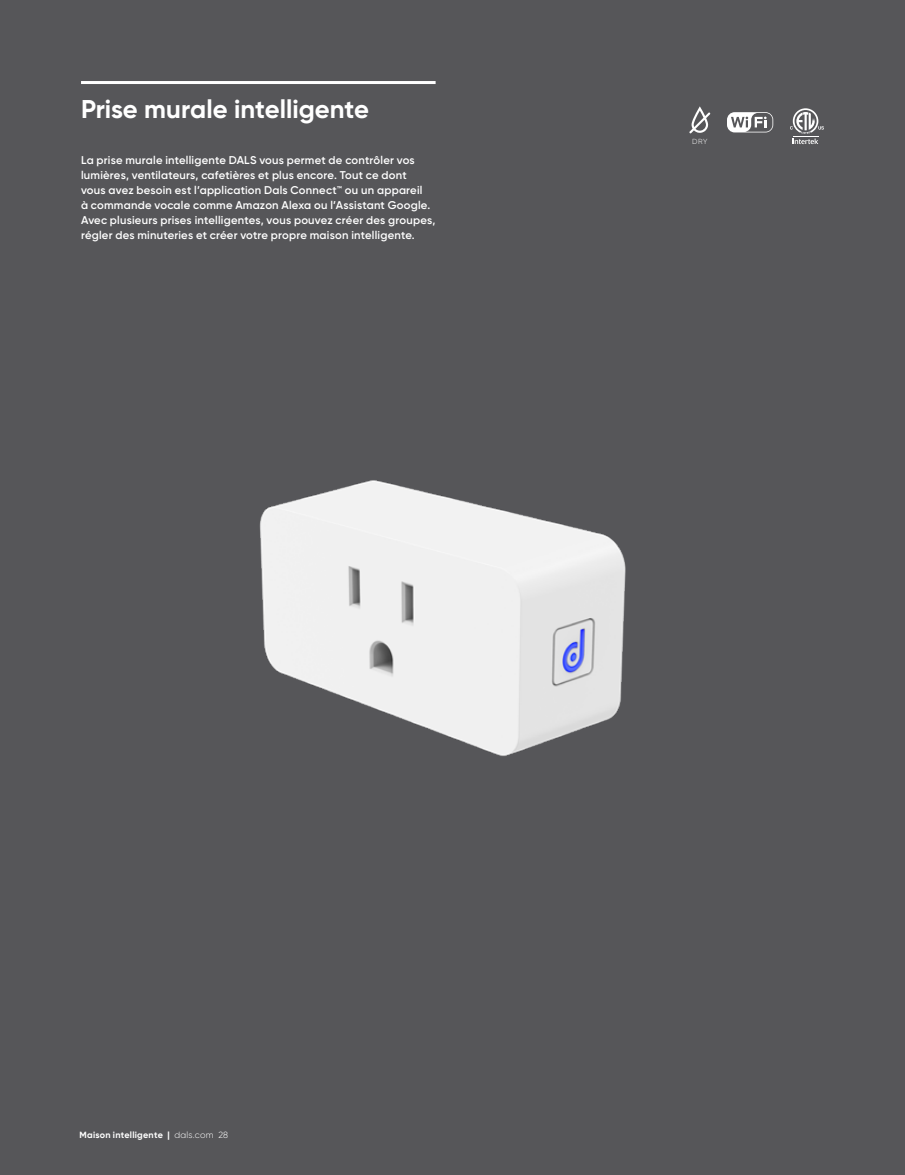
<style>
.page{position:relative;width:905px;height:1175px;background:#fff}
.page>*{position:absolute;margin:0;border:0;box-sizing:border-box;transform-origin:0 0}
.t1{font:700 25.65px "Gilroy";color:#fff}
.t2{font:600 11.25px/15px "Gilroy";letter-spacing:.02em;color:#fff}
.t3{font:700 9px "Gilroy";letter-spacing:.025em;color:#fff}
.t4{font:300 7.35px "Gilroy";color:#fff}
.s1{font-weight:300}
</style>
<div class="page">
<div style="left:0;top:0;width:904px;height:1174px;background:#565659"></div>
<img style="left:259px;top:480px;width:367px;height:276px">
<hr style="left:81px;top:81px;width:354px;height:3px;background:#fff">
<svg style="left:689px;top:106px;width:21px;height:27px"></svg>
<svg style="left:727px;top:112px;width:46px;height:20px"></svg>
<svg style="left:790px;top:108px;width:34px;height:36px"></svg>
<h1 class="t1" style="left:81px;top:93px;width:289px">Prise murale intelligente</h1>
<p class="t2" style="left:81px;top:152px;width:356px">La prise murale intelligente DALS vous permet de contrôler vos lumières, ventilateurs, cafetières et plus encore. Tout ce dont<br>vous avez besoin est l’application Dals Connect™ ou un appareil<br>à commande vocale comme Amazon Alexa ou l’Assistant Google.<br>Avec plusieurs prises intelligentes, vous pouvez créer des groupes, régler des minuteries et créer votre propre maison intelligente.</p>
<p class="t4" style="left:692px;top:137px;width:17px">dry</p>
<p class="t3" style="left:80px;top:1129px;width:150px">Maison intelligente | <span class="s1">dals.com 28</span></p>
</div>
